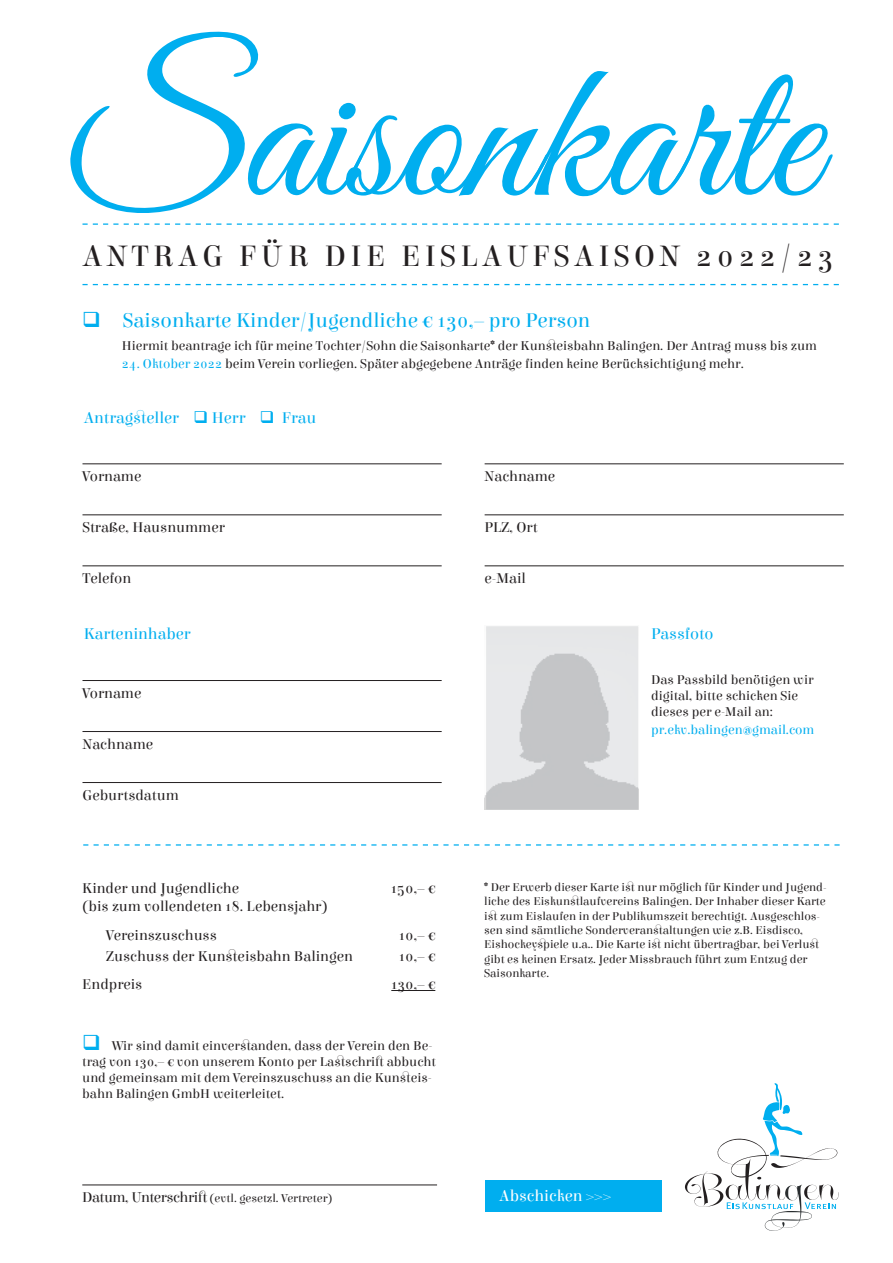
<style>
.page{position:relative;width:893px;height:1263px;background:#fff}
.page>*{position:absolute;margin:0;border:0;box-sizing:border-box;transform-origin:0 0}
.t1{font:200.25px "Great Vibes";color:#00aeef}
.t2{font:31.35px "Elsie";letter-spacing:.14em;color:#231f20}
.t3{font:21px "Elsie";color:#00aeef}
.t4{font:16.5px "Elsie";color:#00aeef}
.t5{font:16.5px "Elsie";color:#fff}
.t6{font:15px/28.5px "Elsie";color:#231f20}
.t7{font:13.5px/16.2px "Elsie";color:#231f20}
.t8{font:13.5px "Elsie";color:#00aeef}
.t9{font:12px/14.4px "Elsie";color:#231f20}
.s1{color:#00aeef}
.s2{font-size:15px}
</style>
<div class="page">
<hr style="left:82px;top:680px;width:360px;height:1px;background:#231f20">
<hr style="left:82px;top:731px;width:360px;height:1px;background:#231f20">
<hr style="left:82px;top:782px;width:360px;height:1px;background:#231f20">
<hr style="left:82px;top:463px;width:360px;height:1px;background:#231f20">
<hr style="left:82px;top:514px;width:360px;height:1px;background:#231f20">
<hr style="left:82px;top:565px;width:360px;height:1px;background:#231f20">
<hr style="left:485px;top:463px;width:359px;height:1px;background:#231f20">
<hr style="left:485px;top:514px;width:359px;height:1px;background:#231f20">
<hr style="left:485px;top:565px;width:359px;height:1px;background:#231f20">
<svg style="left:82px;top:223px;width:757px;height:2px"></svg>
<svg style="left:82px;top:284px;width:757px;height:1px"></svg>
<hr style="left:82px;top:1184px;width:355px;height:1px;background:#231f20">
<svg style="left:685px;top:1083px;width:154px;height:148px"></svg>
<hr style="left:391px;top:990px;width:44px;height:1px;background:#231f20">
<svg style="left:83px;top:844px;width:757px;height:2px"></svg>
<div style="left:485px;top:1180px;width:177px;height:31px;background:#00aeef"></div>
<img style="left:485px;top:626px;width:153px;height:183px">
<h1 class="t1" style="left:71px;top:25px;width:748px">Saisonkarte</h1>
<h2 class="t2" style="left:82px;top:238px;width:753px">ANTRAG FÜR DIE EISLAUFSAISON 2022/23</h2>
<h3 class="t3" style="left:82px;top:309px;width:509px">❑ Saisonkarte Kinder/Jugendliche € 130,– pro Person</h3>
<p class="t7" style="left:122px;top:337px;width:696px">Hiermit beantrage ich für meine Tochter/Sohn die Saisonkarte* der Kunsteisbahn Balingen. Der Antrag muss bis zum</p>
<p class="t7" style="left:122px;top:355px;width:623px"><span class="s1">24. Oktober 2022</span> beim Verein vorliegen. Später abgegebene Anträge finden keine Berücksichtigung mehr.</p>
<p class="t4" style="left:84px;top:408px;width:234px">Antragsteller ❑ Herr ❑ Frau</p>
<p class="t6" style="left:82px;top:462px;width:60px">Vorname</p>
<p class="t6" style="left:82px;top:513px;width:144px">Straße, Hausnummer</p>
<p class="t6" style="left:82px;top:564px;width:50px">Telefon</p>
<p class="t4" style="left:84px;top:625px;width:108px">Karteninhaber</p>
<p class="t6" style="left:82px;top:679px;width:60px">Vorname</p>
<p class="t6" style="left:82px;top:730px;width:72px">Nachname</p>
<p class="t6" style="left:82px;top:781px;width:98px">Geburtsdatum</p>
<p class="t6" style="left:82px;top:874px;width:158px">Kinder und Jugendliche</p>
<p class="t6" style="left:391px;top:874px;width:46px">150,– €</p>
<p class="t6" style="left:106px;top:892px;width:223px;text-indent:-24px">(bis zum vollendeten 18. Lebensjahr)<br>Vereinszuschuss</p>
<p class="t6" style="left:399px;top:921px;width:38px">10,– €</p>
<p class="t6" style="left:106px;top:942px;width:248px">Zuschuss der Kunsteisbahn Balingen</p>
<p class="t6" style="left:399px;top:942px;width:38px">10,– €</p>
<p class="t6" style="left:82px;top:970px;width:62px">Endpreis</p>
<p class="t6" style="left:391px;top:970px;width:46px">130,– €</p>
<p class="t7" style="left:82px;top:1037px;width:355px"><span class="s1">❑</span> Wir sind damit einverstanden, dass der Verein den Be&shy;trag von 130,– € von unserem Konto per Lastschrift abbucht und gemeinsam mit dem Vereinszuschuss an die Kunsteis&shy;bahn Balingen GmbH weiterleitet.</p>
<p class="t9" style="left:82px;top:1191px;width:252px"><span class="s2">Datum, Unterschrift</span> (evtl. gesetzl. Vertreter)</p>
<p class="t6" style="left:485px;top:462px;width:72px">Nachname</p>
<p class="t6" style="left:485px;top:513px;width:55px">PLZ, Ort</p>
<p class="t6" style="left:485px;top:564px;width:43px">e-Mail</p>
<p class="t4" style="left:651px;top:625px;width:64px">Passfoto</p>
<p class="t7" style="left:651px;top:671px;width:164px">Das Passbild benötigen wir digital, bitte schicken Sie dieses per e-Mail an:</p>
<p class="t8" style="left:651px;top:722px;width:165px">pr.ekv.balingen@gmail.com</p>
<p class="t9" style="left:484px;top:880px;width:344px">* Der Erwerb dieser Karte ist nur möglich für Kinder und Jugend&shy;liche des Eiskunstlaufvereins Balingen. Der Inhaber dieser Karte ist zum Eislaufen in der Publikumszeit berechtigt. Ausgeschlos&shy;sen sind sämtliche Sonderveranstaltungen wie z.B. Eisdisco, Eishockeyspiele u.a.. Die Karte ist nicht übertragbar, bei Verlust gibt es keinen Ersatz. Jeder Missbrauch führt zum Entzug der Saisonkarte.</p>
<p class="t5" style="left:499px;top:1186px;width:114px">Abschicken &gt;&gt;&gt;</p>
</div>
